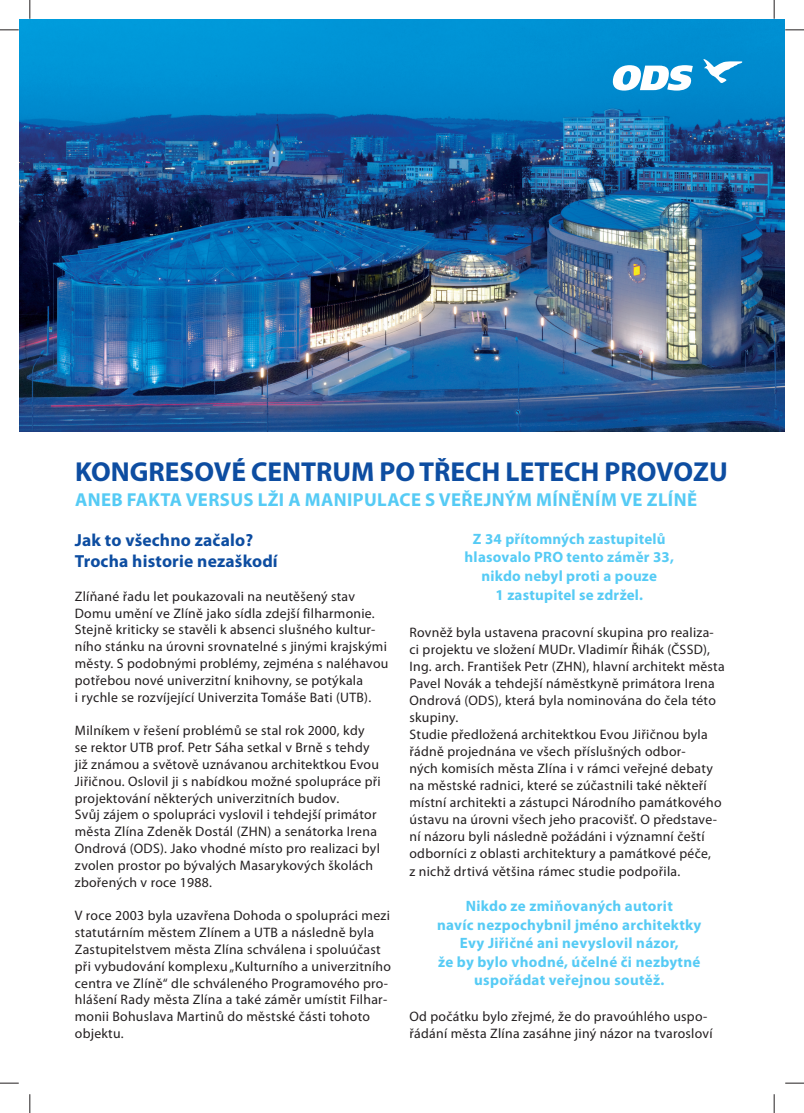
<style>
.page{position:relative;width:804px;height:1113px;background:#fff}
.page>*{position:absolute;margin:0;border:0;box-sizing:border-box;transform-origin:0 0}
.t1{font:700 27.5px "Myriad Pro";color:#0d4da1}
.t2{font:700 18.75px "Myriad Pro";letter-spacing:.02em;color:#56cbf5}
.t3{font:700 17.5px/21.2px "Myriad Pro";letter-spacing:.01em;color:#0d4da1}
.t4{font:700 15px/18.5px "Myriad Pro";letter-spacing:.02em;color:#56cbf5;text-align:center}
.t5{font:13.75px/16.8px "Myriad Pro";letter-spacing:.02em;color:#231f20}
</style>
<div class="page">
<img style="left:19px;top:19px;width:766px;height:413px">
<svg style="left:611px;top:59px;width:131px;height:31px"></svg>
<svg style="left:0;top:29px;width:19px;height:2px"></svg>
<svg style="left:785px;top:29px;width:19px;height:2px"></svg>
<svg style="left:0;top:1082px;width:19px;height:1px"></svg>
<svg style="left:785px;top:1082px;width:19px;height:1px"></svg>
<svg style="left:29px;top:0;width:2px;height:19px"></svg>
<svg style="left:29px;top:1094px;width:2px;height:18px"></svg>
<svg style="left:773px;top:0;width:2px;height:19px"></svg>
<svg style="left:773px;top:1094px;width:2px;height:18px"></svg>
<h1 class="t1" style="left:75px;top:460px;width:654px">KONGRESOVÉ CENTRUM PO TŘECH LETECH PROVOZU</h1>
<h2 class="t2" style="left:75px;top:492px;width:623px">ANEB FAKTA VERSUS LŽI A MANIPULACE S VEŘEJNÝM MÍNĚNÍM VE ZLÍNĚ</h2>
<p class="t3" style="left:75px;top:530px;width:204px">Jak to všechno začalo?<br>Trocha historie nezaškodí</p>
<p class="t5" style="left:75px;top:588px;width:315px">Zlíňané řadu let poukazovali na neutěšený stav Domu umění ve Zlíně jako sídla zdejší filharmonie.<br>Stejně kriticky se stavěli k absenci slušného kultur&shy;ního stánku na úrovni srovnatelné s jinými krajskými městy. S podobnými problémy, zejména s naléhavou potřebou nové univerzitní knihovny, se potýkala<br>i rychle se rozvíjející Univerzita Tomáše Bati (UTB).</p>
<p class="t5" style="left:75px;top:723px;width:307px">Milníkem v řešení problémů se stal rok 2000, kdy<br>se rektor UTB prof. Petr Sáha setkal v Brně s tehdy již známou a světově uznávanou architektkou Evou Jiřičnou. Oslovil ji s nabídkou možné spolupráce při projektování některých univerzitních budov.<br>Svůj zájem o spolupráci vyslovil i tehdejší primátor města Zlína Zdeněk Dostál (ZHN) a senátorka Irena Ondrová (ODS). Jako vhodné místo pro realizaci byl zvolen prostor po bývalých Masarykových školách zbořených v roce 1988.</p>
<p class="t5" style="left:75px;top:908px;width:318px">V roce 2003 byla uzavřena Dohoda o spolupráci mezi statutárním městem Zlínem a UTB a následně byla Zastupitelstvem města Zlína schválena i spoluúčast při vybudování komplexu „Kulturního a univerzitního centra ve Zlíně“ dle schváleného Programového pro&shy;hlášení Rady města Zlína a také záměr umístit Filhar&shy;monii Bohuslava Martinů do městské části tohoto objektu.</p>
<p class="t4" style="left:464px;top:530px;width:211px">Z 34 přítomných zastupitelů hlasovalo PRO tento záměr 33, nikdo nebyl proti a pouze<br>1 zastupitel se zdržel.</p>
<p class="t5" style="left:409px;top:624px;width:317px">Rovněž byla ustavena pracovní skupina pro realiza&shy;ci projektu ve složení MUDr. Vladimír Řihák (ČSSD), Ing. arch. František Petr (ZHN), hlavní architekt města Pavel Novák a tehdejší náměstkyně primátora Irena Ondrová (ODS), která byla nominována do čela této skupiny.<br>Studie předložená architektkou Evou Jiřičnou byla řádně projednána ve všech příslušných odbor-<br>ných komisích města Zlína i v rámci veřejné debaty na městské radnici, které se zúčastnili také někteří místní architekti a zástupci Národního památkového ústavu na úrovni všech jeho pracovišť. O představe&shy;ní názoru byli následně požádáni i významní čeští odborníci z oblasti architektury a památkové péče,<br>z nichž drtivá většina rámec studie podpořila.</p>
<p class="t4" style="left:437px;top:897px;width:266px">Nikdo ze zmiňovaných autorit<br>navíc nezpochybnil jméno architektky Evy Jiřičné ani nevyslovil názor,<br>že by bylo vhodné, účelné či nezbytné uspořádat veřejnou soutěž.</p>
<p class="t5" style="left:409px;top:1008px;width:305px">Od počátku bylo zřejmé, že do pravoúhlého uspo&shy;řádání města Zlína zasáhne jiný názor na tvarosloví</p>
</div>
